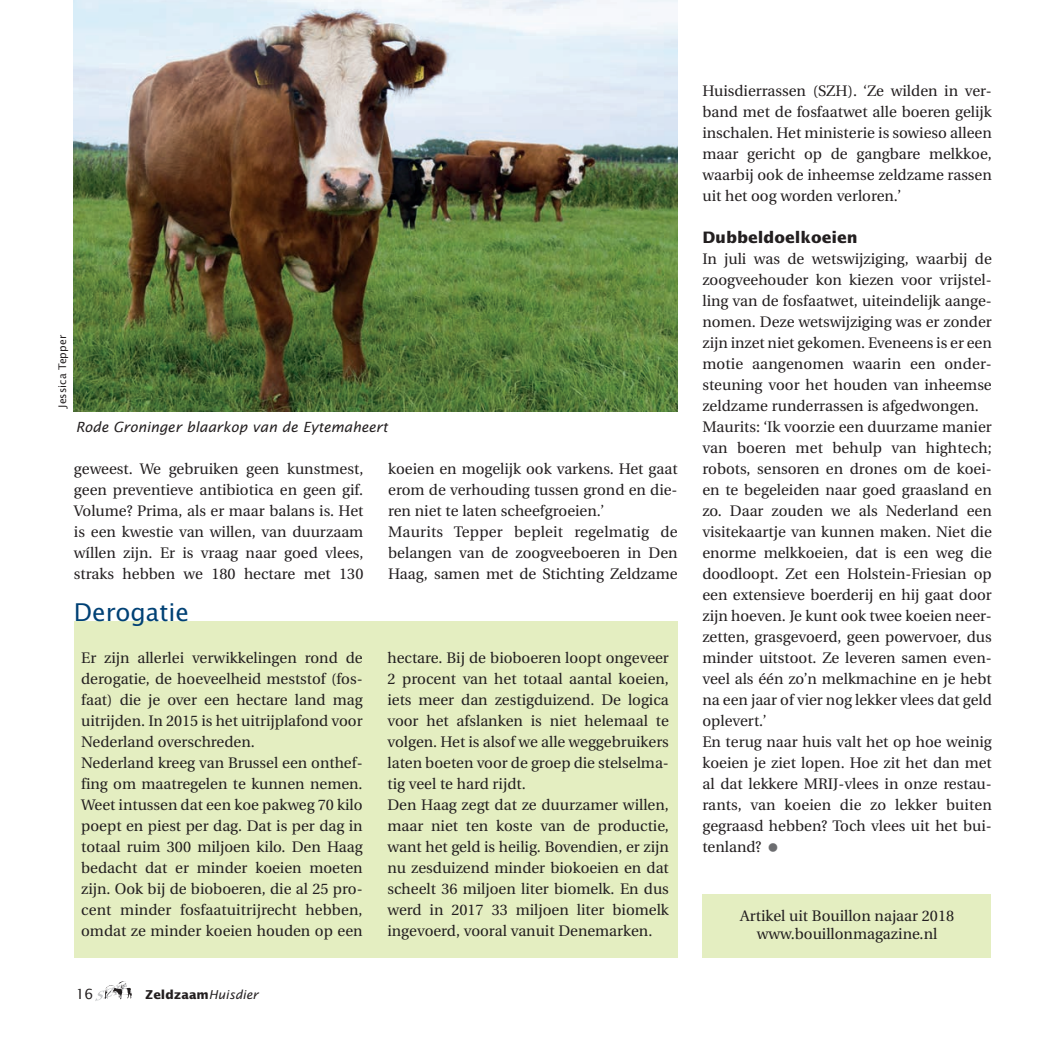
<style>
.page{position:relative;width:1041px;height:1041px;background:#fff}
.page>*{position:absolute;margin:0;border:0;box-sizing:border-box;transform-origin:0 0}
.t1{font:24.5px "Lucida Sans";color:#004175}
.t2{font:700 15.75px "Lucida Sans";color:#231f20}
.t3{font:15.22px/21px "Utopia";color:#231f20}
.t4{font:italic 14px "Lucida Sans";color:#231f20}
.t5{font:14px "Lucida Sans";color:#231f20}
.t6{font:700 12.25px "Lucida Sans";color:#231f20}
.t7{font:10.5px "Lucida Sans";color:#231f20}
.s1{font-weight:400;font-style:italic}
</style>
<div class="page">
<svg style="left:96px;top:981px;width:36px;height:20px"></svg>
<div style="left:74px;top:621px;width:603px;height:336px;background:#e4eec1"></div>
<div style="left:702px;top:894px;width:289px;height:63px;background:#e4eec1"></div>
<img style="left:74px;top:0;width:604px;height:411px">
<p class="t7" style="left:56px;top:408px;width:74px;rotate:-90deg">Jessica Tepper</p>
<p class="t4" style="left:76px;top:419px;width:314px">Rode Groninger blaarkop van de Eytemaheert</p>
<p class="t3" style="left:74px;top:459px;width:291px;text-align:justify">geweest. We gebruiken geen kunstmest, geen preventieve antibiotica en geen gif.<br>Volume? Prima, als er maar balans is. Het is een kwestie van willen, van duurzaam wíllen zijn. Er is vraag naar goed vlees, straks hebben we 180 hectare met 130</p>
<p class="t3" style="left:388px;top:459px;width:291px">koeien en mogelijk ook varkens. Het gaat erom de verhouding tussen grond en die&shy;ren niet te laten scheefgroeien.’<br>Maurits Tepper bepleit regelmatig de belangen van de zoogveeboeren in Den Haag, samen met de Stichting Zeldzame</p>
<h1 class="t1" style="left:74px;top:597px;width:117px">Derogatie</h1>
<p class="t3" style="left:81px;top:648px;width:283px">Er zijn allerlei verwikkelingen rond de derogatie, de hoeveelheid meststof (fos&shy;faat) die je over een hectare land mag uitrijden. In 2015 is het uitrijplafond voor Nederland overschreden.<br>Nederland kreeg van Brussel een onthef&shy;fing om maatregelen te kunnen nemen.<br>Weet intussen dat een koe pakweg 70 kilo poept en piest per dag. Dat is per dag in totaal ruim 300 miljoen kilo. Den Haag bedacht dat er minder koeien moeten zijn. Ook bij de bioboeren, die al 25 pro&shy;cent minder fosfaatuitrijrecht hebben, omdat ze minder koeien houden op een</p>
<p class="t3" style="left:387px;top:648px;width:283px">hectare. Bij de bioboeren loopt ongeveer 2 procent van het totaal aantal koeien, iets meer dan zestigduizend. De logica voor het afslanken is niet helemaal te volgen. Het is alsof we alle weggebruikers laten boeten voor de groep die stelselma&shy;tig veel te hard rijdt.<br>Den Haag zegt dat ze duurzamer willen, maar niet ten koste van de productie, want het geld is heilig. Bovendien, er zijn nu zesduizend minder biokoeien en dat scheelt 36 miljoen liter biomelk. En dus werd in 2017 33 miljoen liter biomelk ingevoerd, vooral vanuit Denemarken.</p>
<p class="t5" style="left:76px;top:986px;width:19px">16</p>
<p class="t6" style="left:145px;top:987px;width:115px">Zeldzaam<span class="s1">Huisdier</span></p>
<p class="t3" style="left:702px;top:81px;width:291px;text-align:justify">Huisdierrassen (SZH). ‘Ze wilden in ver&shy;band met de fosfaatwet alle boeren gelijk inschalen. Het ministerie is sowieso alleen maar gericht op de gangbare melkkoe, waarbij ook de inheemse zeldzame rassen uit het oog worden verloren.’</p>
<p class="t2" style="left:702px;top:228px;width:157px">Dubbeldoelkoeien</p>
<p class="t3" style="left:702px;top:249px;width:291px">In juli was de wetswijziging, waarbij de zoogveehouder kon kiezen voor vrijstel&shy;ling van de fosfaatwet, uiteindelijk aange&shy;nomen. Deze wetswijziging was er zonder zijn inzet niet gekomen. Eveneens is er een motie aangenomen waarin een onder&shy;steuning voor het houden van inheemse zeldzame runderrassen is afgedwongen.<br>Maurits: ‘Ik voorzie een duurzame manier van boeren met behulp van hightech; robots, sensoren en drones om de koei&shy;en te begeleiden naar goed graasland en zo. Daar zouden we als Nederland een visitekaartje van kunnen maken. Niet die enorme melkkoeien, dat is een weg die doodloopt. Zet een Holstein-Friesian op een extensieve boerderij en hij gaat door zijn hoeven. Je kunt ook twee koeien neer&shy;zetten, grasgevoerd, geen powervoer, dus minder uitstoot. Ze leveren samen even&shy;veel als één zo’n melkmachine en je hebt na een jaar of vier nog lekker vlees dat geld oplevert.’<br>En terug naar huis valt het op hoe weinig koeien je ziet lopen. Hoe zit het dan met al dat lekkere MRIJ-vlees in onze restau&shy;rants, van koeien die zo lekker buiten gegraasd hebben? Toch vlees uit het bui&shy;tenland?</p>
<p class="t3" style="left:740px;top:907px;width:216px;line-height:18.2px;text-align:center">Artikel uit Bouillon najaar 2018 www.bouillonmagazine.nl</p>
</div>
